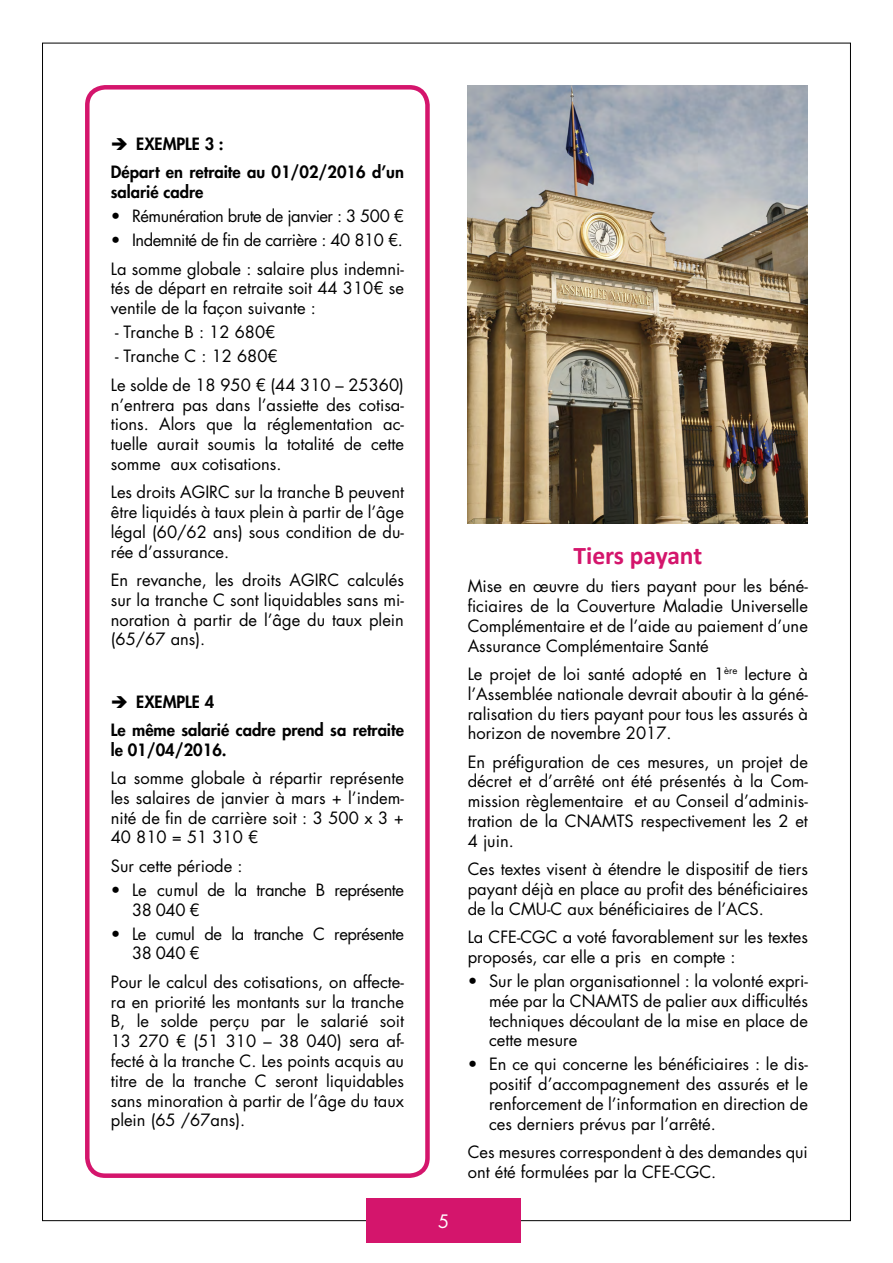
<style>
.page{position:relative;width:893px;height:1263px;background:#fff}
.page>*{position:absolute;margin:0;border:0;box-sizing:border-box;transform-origin:0 0}
.t1{font:700 25.5px "Calibri";color:#d4156c}
.t2{font:18px "Futura Std";color:#fff}
.t3{font:16.5px/19.8px "Futura Std";color:#000;text-align:justify}
.t4{font:800 16.5px/28.3px "Futura Std";color:#000}
.t5{font:16.5px/19.8px "Futura Std";letter-spacing:-.03em;color:#000}
</style>
<div class="page">
<div style="left:366px;top:1197px;width:155px;height:45px;background:#d4156c"></div>
<div style="left:85px;top:85px;width:345px;height:1093px;border:4px solid #d4156c;border-radius:18px"></div>
<img style="left:468px;top:85px;width:340px;height:438px">
<p class="t4" style="left:111px;top:130px;width:295px;text-indent:26px">EXEMPLE 3 :<br>Départ en retraite au 01/02/2016 d’un</p>
<p class="t4" style="left:111px;top:178px;width:94px">salarié cadre</p>
<p class="t5" style="left:111px;top:206px;width:295px">• Rémunération brute de janvier : 3 500 €</p>
<p class="t3" style="left:111px;top:226px;width:295px;line-height:28.3px">• Indemnité de fin de carrière : 40 810 €.<br>La somme globale : salaire plus indemni-</p>
<p class="t3" style="left:111px;top:279px;width:295px">tés de départ en retraite soit 44 310€ se ventile de la façon suivante :</p>
<p class="t3" style="left:115px;top:323px;width:162px">- Tranche B : 12 680€</p>
<p class="t3" style="left:111px;top:342px;width:295px;line-height:28.3px">- Tranche C : 12 680€<br>Le solde de 18 950 € (44 310 – 25360)</p>
<p class="t3" style="left:111px;top:395px;width:295px">n’entrera pas dans l’assiette des cotisa&shy;tions. Alors que la réglementation ac&shy;tuelle aurait soumis la totalité de cette somme aux cotisations.</p>
<p class="t3" style="left:111px;top:482px;width:295px">Les droits AGIRC sur la tranche B peuvent être liquidés à taux plein à partir de l’âge légal (60/62 ans) sous condition de du&shy;rée d’assurance.</p>
<p class="t3" style="left:111px;top:570px;width:295px">En revanche, les droits AGIRC calculés sur la tranche C sont liquidables sans mi&shy;noration à partir de l’âge du taux plein (65/67 ans).</p>
<p class="t4" style="left:111px;top:687px;width:295px;text-indent:26px">EXEMPLE 4<br>Le même salarié cadre prend sa retraite</p>
<p class="t4" style="left:111px;top:735px;width:117px">le 01/04/2016.</p>
<p class="t3" style="left:111px;top:768px;width:295px">La somme globale à répartir représente les salaires de janvier à mars + l’indem&shy;nité de fin de carrière soit : 3 500 x 3 + 40 810 = 51 310 €</p>
<p class="t3" style="left:111px;top:856px;width:133px">Sur cette période :</p>
<p class="t5" style="left:132px;top:880px;width:273px;text-indent:-21px">• Le cumul de la tranche B représente<br>38 040 €</p>
<p class="t5" style="left:132px;top:924px;width:273px;text-indent:-21px">• Le cumul de la tranche C représente<br>38 040 €</p>
<p class="t3" style="left:111px;top:972px;width:295px">Pour le calcul des cotisations, on affecte&shy;ra en priorité les montants sur la tranche B, le solde perçu par le salarié soit 13 270 € (51 310 – 38 040) sera af&shy;fecté à la tranche C. Les points acquis au titre de la tranche C seront liquidables sans minoration à partir de l’âge du taux plein (65 /67ans).</p>
<p class="t2" style="left:438px;top:1209px;width:13px">5</p>
<h1 class="t1" style="left:573px;top:539px;width:130px">Tiers payant</h1>
<p class="t3" style="left:468px;top:576px;width:342px">Mise en œuvre du tiers payant pour les béné&shy;ficiaires de la Couverture Maladie Universelle Complémentaire et de l’aide au paiement d’une Assurance Complémentaire Santé</p>
<p class="t3" style="left:468px;top:664px;width:342px">Le projet de loi santé adopté en 1<sup>ère</sup> lecture à l’Assemblée nationale devrait aboutir à la géné&shy;ralisation du tiers payant pour tous les assurés à horizon de novembre 2017.</p>
<p class="t3" style="left:468px;top:752px;width:342px">En préfiguration de ces mesures, un projet de décret et d’arrêté ont été présentés à la Com&shy;mission règlementaire et au Conseil d’adminis&shy;tration de la CNAMTS respectivement les 2 et 4 juin.</p>
<p class="t3" style="left:468px;top:859px;width:342px">Ces textes visent à étendre le dispositif de tiers payant déjà en place au profit des bénéficiaires de la CMU-C aux bénéficiaires de l’ACS.</p>
<p class="t3" style="left:468px;top:927px;width:342px">La CFE-CGC a voté favorablement sur les textes proposés, car elle a pris en compte :</p>
<p class="t3" style="left:489px;top:971px;width:320px;text-indent:-21px">• Sur le plan organisationnel : la volonté expri&shy;mée par la CNAMTS de palier aux difficultés techniques découlant de la mise en place de cette mesure</p>
<p class="t3" style="left:489px;top:1055px;width:320px;text-indent:-21px">• En ce qui concerne les bénéficiaires : le dis&shy;positif d’accompagnement des assurés et le renforcement de l’information en direction de ces derniers prévus par l’arrêté.</p>
<p class="t3" style="left:468px;top:1142px;width:342px">Ces mesures correspondent à des demandes qui ont été formulées par la CFE-CGC.</p>
</div>
